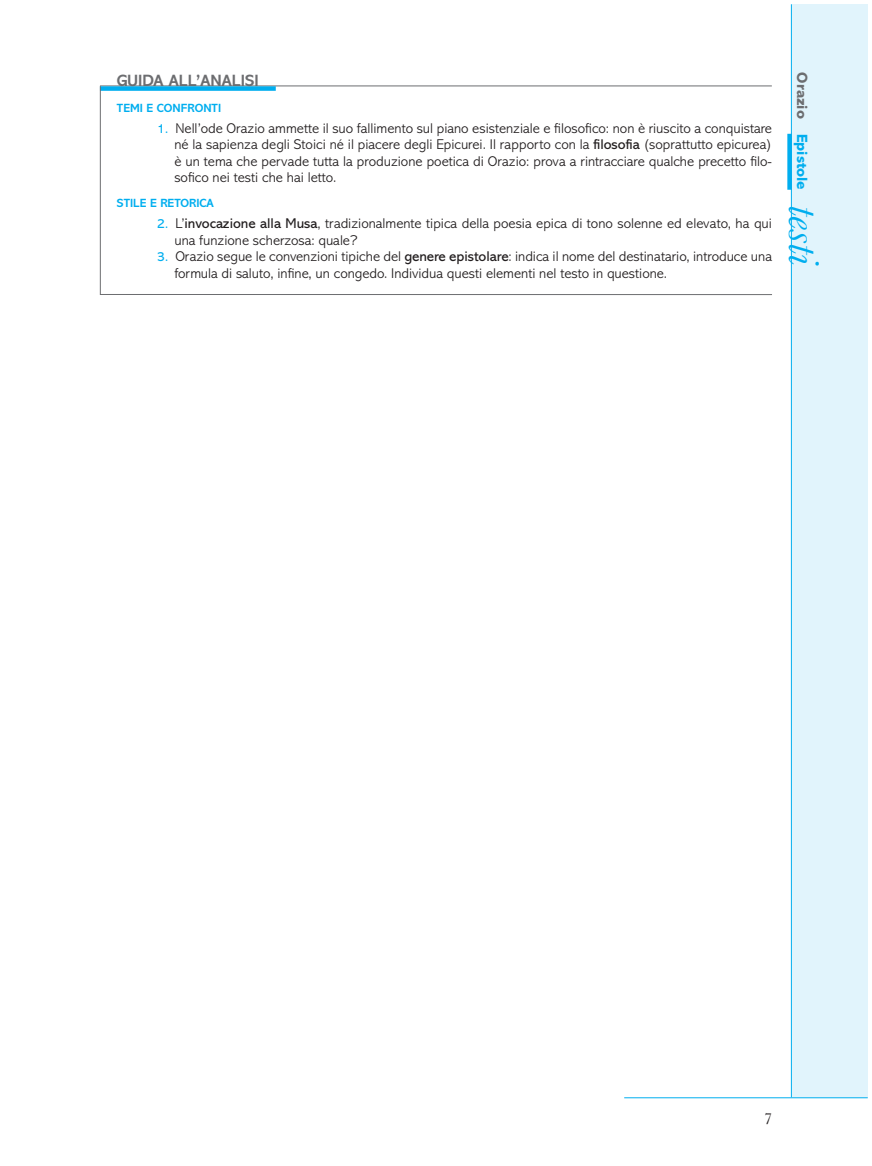
<style>
.page{position:relative;width:872px;height:1166px;background:#fff}
.page>*{position:absolute;margin:0;border:0;box-sizing:border-box;transform-origin:0 0}
.t1{font:italic 45px "Baskerville";color:#00aeef}
.t2{font:700 16.5px "Abadi";color:#6c6d70}
.t3{font:16.5px "Baskerville";color:#231f20}
.t4{font:800 15px "Abadi";color:#00aeef}
.t5{font:300 14.25px/16.5px "Abadi";color:#231f20}
.t6{font:700 12px "Abadi";color:#00aeef}
.s1{font-weight:400;font-size:13.5px;color:#00aeef}
.s2{font-weight:400}
.s3{color:#6c6d70}
</style>
<div class="page">
<div style="left:792px;top:4px;width:75px;height:1093px;background:#e1f4fc"></div>
<hr style="left:624px;top:1097px;width:243px;height:1px;background:#00aeef">
<hr style="left:791px;top:4px;width:1px;height:1093px;background:#00aeef">
<div style="left:787px;top:134px;width:5px;height:56px;background:#00aeef"></div>
<svg style="left:100px;top:85px;width:672px;height:210px"></svg>
<p class="t2" style="left:117px;top:74px;width:143px">GUIDA ALL’ANALISI</p>
<p class="t6" style="left:117px;top:103px;width:106px">TEMI E CONFRONTI</p>
<p class="t5" style="left:174px;top:121px;width:599px;text-align:justify;text-indent:-17px"><span class="s1">1.</span> Nell’ode Orazio ammette il suo fallimento sul piano esistenziale e filosofico: non è riuscito a conquistare né la sapienza degli Stoici né il piacere degli Epicurei. Il rapporto con la <span class="s2">filosofia</span> (soprattutto epicurea) è un tema che pervade tutta la produzione poetica di Orazio: prova a rintracciare qualche precetto filo&shy;sofico nei testi che hai letto.</p>
<p class="t6" style="left:117px;top:199px;width:98px">STILE E RETORICA</p>
<p class="t5" style="left:174px;top:216px;width:599px;text-indent:-17px"><span class="s1">2.</span> L’<span class="s2">invocazione alla Musa</span>, tradizionalmente tipica della poesia epica di tono solenne ed elevato, ha qui una funzione scherzosa: quale?</p>
<p class="t5" style="left:174px;top:249px;width:599px;text-indent:-17px"><span class="s1">3.</span> Orazio segue le convenzioni tipiche del <span class="s2">genere epistolare</span>: indica il nome del destinatario, introduce una formula di saluto, infine, un congedo. Individua questi elementi nel testo in questione.</p>
<p class="t4" style="left:808px;top:72px;width:119px;rotate:90deg"><span class="s3">Orazio</span> Epistole</p>
<h1 class="t1" style="left:828px;top:205px;width:62px;rotate:90deg">testi</h1>
<p class="t3" style="left:764px;top:1108px;width:10px">7</p>
</div>
